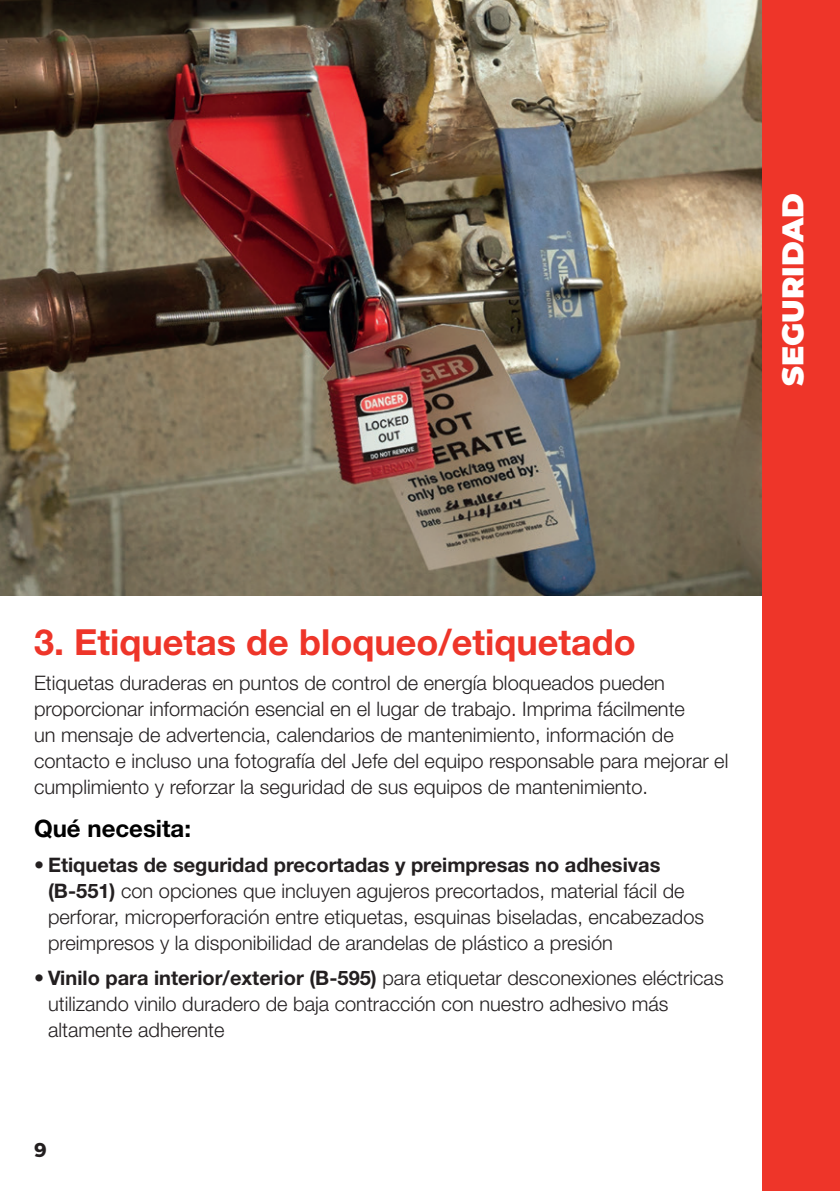
<style>
.page{position:relative;width:840px;height:1191px;background:#fff}
.page>*{position:absolute;margin:0;border:0;box-sizing:border-box;transform-origin:0 0}
.t1{font:700 36px "Helvetica Neue LT Pro";color:#ee3529}
.t2{font:900 30px "Montserrat";color:#fff}
.t3{font:700 24px "Helvetica Neue LT Pro";color:#000}
.t4{font:300 20px/26px "Helvetica Neue LT Pro";color:#231f20}
.t5{font:700 20px "Montserrat";color:#231f20}
.s1{font-weight:700}
</style>
<div class="page">
<img style="left:0;top:0;width:762px;height:595px">
<div style="left:762px;top:0;width:77px;height:595px;background:#ee3529"></div>
<div style="left:762px;top:595px;width:77px;height:596px;background:#ee3529"></div>
<h2 class="t2" style="left:770px;top:386px;width:194px;rotate:-90deg">SEGURIDAD</h2>
<h1 class="t1" style="left:34px;top:619px;width:603px">3. Etiquetas de bloqueo/etiquetado</h1>
<p class="t4" style="left:34px;top:669px;width:695px">Etiquetas duraderas en puntos de control de energía bloqueados pueden proporcionar información esencial en el lugar de trabajo. Imprima fácilmente<br>un mensaje de advertencia, calendarios de mantenimiento, información de contacto e incluso una fotografía del Jefe del equipo responsable para mejorar el cumplimiento y reforzar la seguridad de sus equipos de mantenimiento.</p>
<p class="t3" style="left:34px;top:813px;width:158px">Qué necesita:</p>
<p class="t4" style="left:48px;top:851px;width:657px;text-indent:-14px"><span class="s1">• Etiquetas de seguridad precortadas y preimpresas no adhesivas (B-551)</span> con opciones que incluyen agujeros precortados, material fácil de perforar, microperforación entre etiquetas, esquinas biseladas, encabezados preimpresos y la disponibilidad de arandelas de plástico a presión</p>
<p class="t4" style="left:48px;top:964px;width:676px;text-indent:-14px"><span class="s1">• Vinilo para interior/exterior (B-595)</span> para etiquetar desconexiones eléctricas utilizando vinilo duradero de baja contracción con nuestro adhesivo más altamente adherente</p>
<p class="t5" style="left:34px;top:1137px;width:14px">9</p>
</div>
